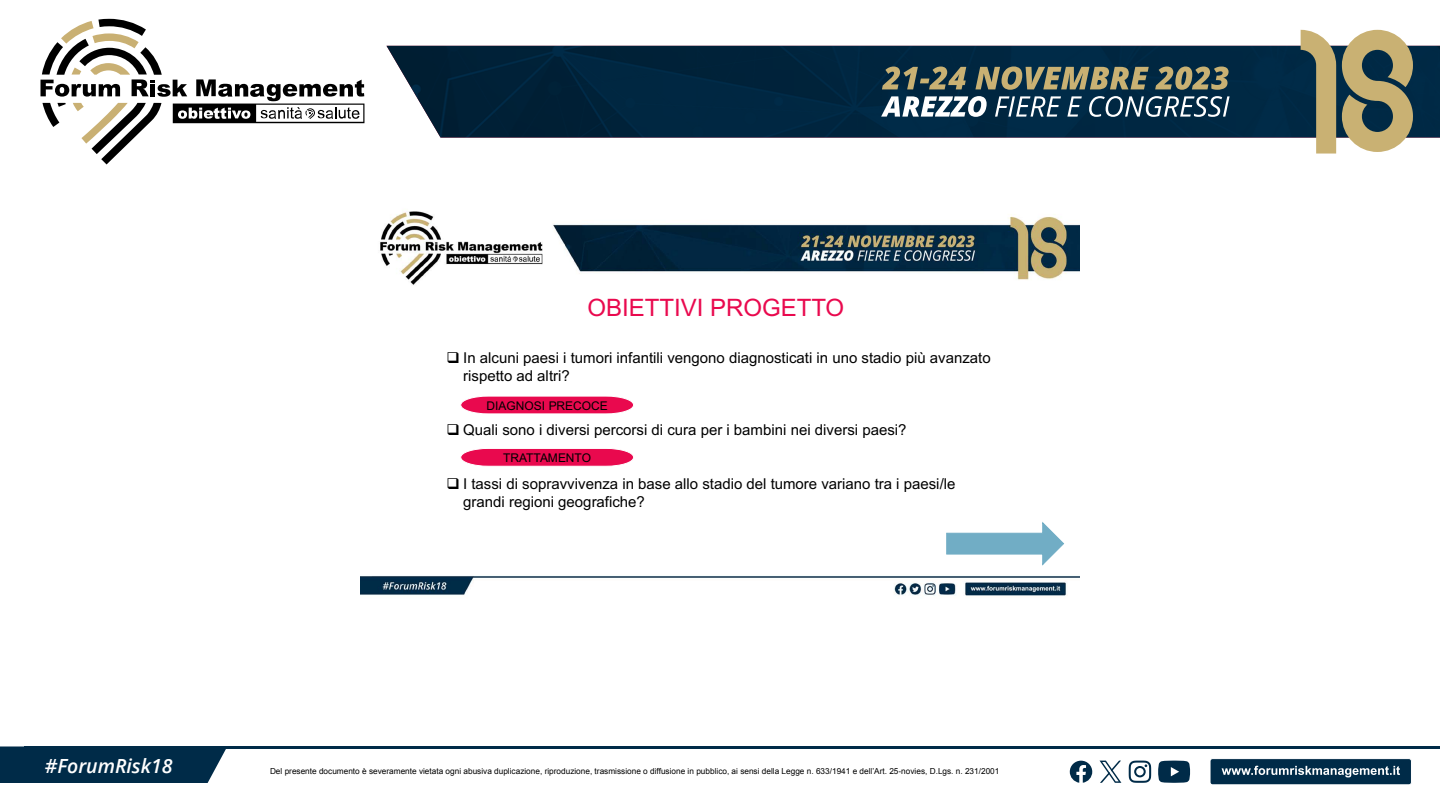
<style>
.page{position:relative;width:1440px;height:810px;background:#fff}
.page>*{position:absolute;margin:0;border:0;box-sizing:border-box;transform-origin:0 0}
.t1{font:24px "Arial";color:#e9094e}
.t2{font:italic 600 19.5px "Open Sans";color:#fff}
.t3{font:15px/18px "Arial";color:#000}
.t4{font:12px "Arial";letter-spacing:-.005em;color:#000}
.t5{font:8.25px "Arial";color:#000}
</style>
<div class="page">
<div style="left:0;top:746px;width:226px;height:37px;background:#002b48"></div>
<div style="left:1210px;top:759px;width:201px;height:26px;background:#002b48;border-radius:3px"></div>
<div style="left:1210px;top:758px;width:202px;height:27px;border:1px solid #fff;border-radius:3px"></div>
<svg style="left:1222px;top:766px;width:178px;height:11px"></svg>
<hr style="left:24px;top:746px;width:1416px;height:3px;background:#002b48">
<img style="left:386px;top:46px;width:1054px;height:92px">
<svg style="left:1342px;top:30px;width:71px;height:122px;background:#9a9575"></svg>
<svg style="left:1301px;top:30px;width:35px;height:124px;background:#929074"></svg>
<svg style="left:40px;top:19px;width:324px;height:145px"></svg>
<svg style="left:881px;top:96px;width:349px;height:21px"></svg>
<svg style="left:882px;top:66px;width:347px;height:24px;background:#656c5b"></svg>
<svg style="left:1129px;top:761px;width:22px;height:22px"></svg>
<svg style="left:1158px;top:761px;width:32px;height:22px"></svg>
<svg style="left:1070px;top:761px;width:22px;height:22px"></svg>
<svg style="left:1100px;top:761px;width:21px;height:22px"></svg>
<img style="left:360px;top:211px;width:720px;height:385px">
<svg style="left:460px;top:395px;width:175px;height:20px"></svg>
<svg style="left:460px;top:447px;width:175px;height:20px"></svg>
<svg style="left:946px;top:521px;width:119px;height:46px"></svg>
<h1 class="t1" style="left:587px;top:291px;width:258px">OBIETTIVI PROGETTO</h1>
<p class="t3" style="left:463px;top:348px;width:529px;text-indent:-17px">❑ In alcuni paesi i tumori infantili vengono diagnosticati in uno stadio più avanzato rispetto ad altri?</p>
<p class="t3" style="left:446px;top:420px;width:462px">❑ Quali sono i diversi percorsi di cura per i bambini nei diversi paesi?</p>
<p class="t3" style="left:463px;top:474px;width:494px;text-indent:-17px">❑ I tassi di sopravvivenza in base allo stadio del tumore variano tra i paesi/le grandi regioni geografiche?</p>
<p class="t4" style="left:487px;top:397px;width:123px">DIAGNOSI PRECOCE</p>
<p class="t4" style="left:503px;top:450px;width:89px">TRATTAMENTO</p>
<h2 class="t2" style="left:45px;top:752px;width:129px">#ForumRisk18</h2>
<p class="t5" style="left:270px;top:766px;width:731px">Del presente documento è severamente vietata ogni abusiva duplicazione, riproduzione, trasmissione o diffusione in pubblico, ai sensi della Legge n. 633/1941 e dell’Art. 25-novies, D.Lgs. n. 231/2001</p>
</div>
